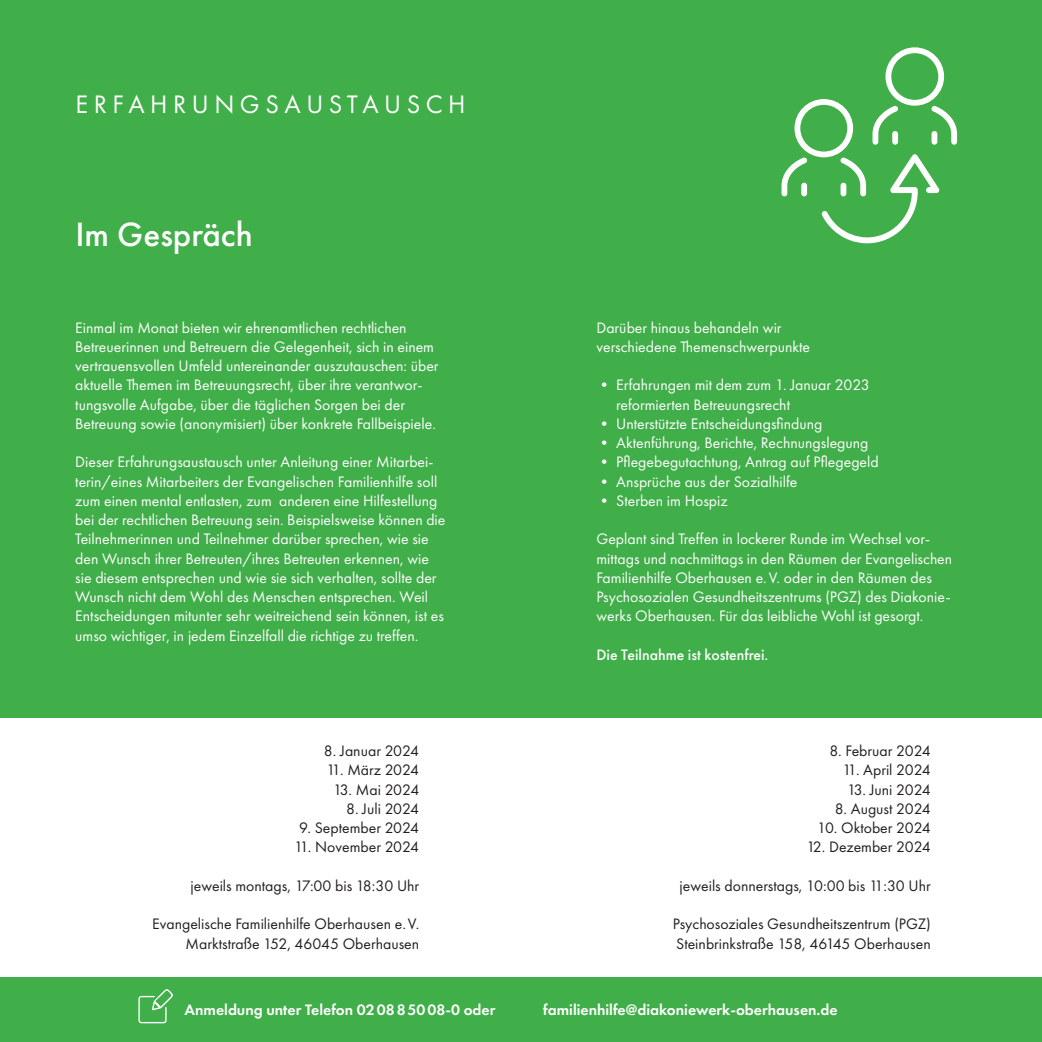
<style>
.page{position:relative;width:1042px;height:1042px;background:#fff}
.page>*{position:absolute;margin:0;border:0;box-sizing:border-box;transform-origin:0 0}
.t1{font:500 35px "Futura PT";color:#fff}
.t2{font:26.25px "Futura PT";letter-spacing:.21em;color:#fff}
.t3{font:15.75px/19.2px "Futura PT";color:#fff}
.t4{font:15.75px/19.2px "Futura PT";color:#231f20;text-align:right}
.t5{font:600 15.75px "Futura PT";color:#fff}
.t6{font:500 15.75px "Futura PT";color:#fff}
</style>
<div class="page">
<div style="left:0;top:977px;width:1042px;height:65px;background:#40ae49"></div>
<div style="left:0;top:0;width:1042px;height:718px;background:#40ae49"></div>
<svg style="left:138px;top:989px;width:35px;height:34px"></svg>
<svg style="left:781px;top:47px;width:176px;height:196px"></svg>
<h2 class="t2" style="left:76px;top:89px;width:392px">ERFAHRUNGSAUSTAUSCH</h2>
<h1 class="t1" style="left:75px;top:213px;width:179px">Im Gespräch</h1>
<p class="t3" style="left:75px;top:318px;width:365px">Einmal im Monat bieten wir ehrenamtlichen rechtlichen Betreuerinnen und Betreuern die Gelegenheit, sich in einem vertrauensvollen Umfeld untereinander auszutauschen: über aktuelle Themen im Betreuungsrecht, über ihre verantwor&shy;tungsvolle Aufgabe, über die täglichen Sorgen bei der Betreuung sowie (anonymisiert) über konkrete Fallbeispiele.</p>
<p class="t3" style="left:75px;top:452px;width:372px">Dieser Erfahrungsaustausch unter Anleitung einer Mitarbei&shy;terin/eines Mitarbeiters der Evangelischen Familienhilfe soll zum einen mental entlasten, zum anderen eine Hilfestellung bei der rechtlichen Betreuung sein. Beispielsweise können die Teilnehmerinnen und Teilnehmer darüber sprechen, wie sie den Wunsch ihrer Betreuten/ihres Betreuten erkennen, wie sie diesem entsprechen und wie sie sich verhalten, sollte der Wunsch nicht dem Wohl des Menschen entsprechen. Weil Entscheidungen mitunter sehr weitreichend sein können, ist es umso wichtiger, in jedem Einzelfall die richtige zu treffen.</p>
<p class="t4" style="left:324px;top:741px;width:97px">8. Januar 2024</p>
<p class="t4" style="left:326px;top:760px;width:94px">11. März 2024</p>
<p class="t4" style="left:333px;top:780px;width:88px">13. Mai 2024</p>
<p class="t4" style="left:346px;top:799px;width:75px">8. Juli 2024</p>
<p class="t4" style="left:299px;top:818px;width:121px">9. September 2024</p>
<p class="t4" style="left:294px;top:837px;width:126px">11. November 2024</p>
<p class="t4" style="left:190px;top:876px;width:230px">jeweils montags, 17:00 bis 18:30 Uhr</p>
<p class="t4" style="left:152px;top:914px;width:269px">Evangelische Familienhilfe Oberhausen e.V.<br>Marktstraße 152, 46045 Oberhausen</p>
<p class="t3" style="left:596px;top:318px;width:215px">Darüber hinaus behandeln wir verschiedene Themenschwerpunkte</p>
<p class="t3" style="left:616px;top:375px;width:255px;text-indent:-20px">• Erfahrungen mit dem zum 1. Januar 2023 reformierten Betreuungsrecht</p>
<p class="t3" style="left:596px;top:414px;width:228px">• Unterstützte Entscheidungsfindung</p>
<p class="t3" style="left:596px;top:433px;width:274px">• Aktenführung, Berichte, Rechnungslegung</p>
<p class="t3" style="left:596px;top:452px;width:284px">• Pflegebegutachtung, Antrag auf Pflegegeld</p>
<p class="t3" style="left:596px;top:471px;width:202px">• Ansprüche aus der Sozialhilfe</p>
<p class="t3" style="left:596px;top:491px;width:133px">• Sterben im Hospiz</p>
<p class="t3" style="left:596px;top:529px;width:357px">Geplant sind Treffen in lockerer Runde im Wechsel vor&shy;mittags und nachmittags in den Räumen der Evangelischen Familienhilfe Oberhausen e.V. oder in den Räumen des Psychosozialen Gesundheitszentrums (PGZ) des Diakonie&shy;werks Oberhausen. Für das leibliche Wohl ist gesorgt.</p>
<p class="t6" style="left:596px;top:645px;width:173px">Die Teilnahme ist kostenfrei.</p>
<p class="t4" style="left:829px;top:741px;width:103px">8. Februar 2024</p>
<p class="t4" style="left:842px;top:760px;width:90px">11. April 2024</p>
<p class="t4" style="left:847px;top:779px;width:85px">13. Juni 2024</p>
<p class="t4" style="left:834px;top:799px;width:98px">8. August 2024</p>
<p class="t4" style="left:817px;top:818px;width:115px">10. Oktober 2024</p>
<p class="t4" style="left:806px;top:837px;width:126px">12. Dezember 2024</p>
<p class="t4" style="left:679px;top:876px;width:253px">jeweils donnerstags, 10:00 bis 11:30 Uhr</p>
<p class="t4" style="left:673px;top:914px;width:259px;text-align:left">Psychosoziales Gesundheitszentrum (PGZ)<br>Steinbrinkstraße 158, 46145 Oberhausen</p>
<p class="t5" style="left:185px;top:1000px;width:312px">Anmeldung unter Telefon 020885008-0 oder</p>
<p class="t5" style="left:543px;top:1000px;width:296px">familienhilfe@diakoniewerk-oberhausen.de</p>
</div>
